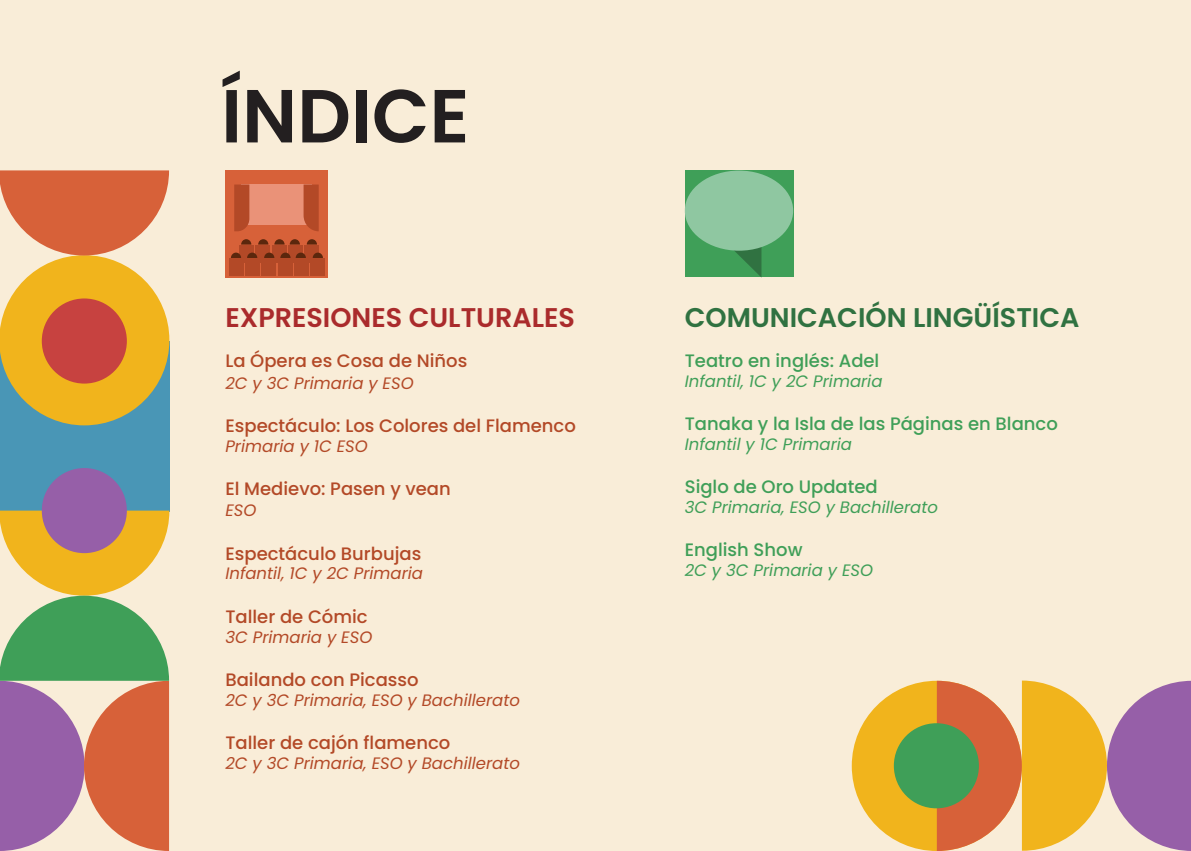
<style>
.page{position:relative;width:1191px;height:851px;background:#fff}
.page>*{position:absolute;margin:0;border:0;box-sizing:border-box;transform-origin:0 0}
.t1{font:600 75px "Poppins";color:#231f20}
.t2{font:600 27px "Poppins";color:#307241}
.t3{font:600 27px "Poppins";color:#aa2b2c}
.t4{font:500 18px "Poppins";color:#b34927}
.t5{font:500 18px "Poppins";color:#3f9f58}
.t6{font:italic 16.5px "Poppins";color:#b34927}
.t7{font:italic 16.5px "Poppins";color:#3f9f58}
</style>
<div class="page">
<div style="left:0;top:0;width:1191px;height:850px;background:#f9edd8"></div>
<div style="left:685px;top:170px;width:108px;height:107px;background:#3f9f58"></div>
<svg style="left:707px;top:243px;width:54px;height:34px"></svg>
<div style="left:685px;top:170px;width:108px;height:81px;background:#8fc7a1;border-radius:50%"></div>
<div style="left:225px;top:170px;width:102px;height:107px;background:#d76139"></div>
<div style="left:241px;top:184px;width:70px;height:41px;background:#ea9278"></div>
<svg style="left:234px;top:184px;width:15px;height:47px"></svg>
<svg style="left:303px;top:184px;width:16px;height:47px"></svg>
<div style="left:239px;top:244px;width:14px;height:18px;background:#b34927"></div>
<div style="left:255px;top:244px;width:15px;height:18px;background:#b34927"></div>
<div style="left:272px;top:244px;width:14px;height:18px;background:#b34927"></div>
<div style="left:288px;top:244px;width:15px;height:18px;background:#b34927"></div>
<div style="left:305px;top:244px;width:14px;height:18px;background:#b34927"></div>
<svg style="left:241px;top:239px;width:10px;height:5px"></svg>
<svg style="left:258px;top:239px;width:10px;height:5px"></svg>
<svg style="left:274px;top:239px;width:10px;height:5px"></svg>
<svg style="left:290px;top:239px;width:10px;height:5px"></svg>
<svg style="left:307px;top:239px;width:10px;height:5px"></svg>
<div style="left:245px;top:258px;width:14px;height:18px;background:#b34927"></div>
<div style="left:261px;top:258px;width:15px;height:18px;background:#b34927"></div>
<div style="left:278px;top:258px;width:14px;height:18px;background:#b34927"></div>
<div style="left:294px;top:258px;width:15px;height:18px;background:#b34927"></div>
<div style="left:310px;top:258px;width:15px;height:18px;background:#b34927"></div>
<svg style="left:247px;top:252px;width:10px;height:6px"></svg>
<svg style="left:264px;top:252px;width:10px;height:6px"></svg>
<svg style="left:280px;top:252px;width:10px;height:6px"></svg>
<svg style="left:296px;top:252px;width:10px;height:6px"></svg>
<svg style="left:313px;top:252px;width:10px;height:6px"></svg>
<div style="left:229px;top:258px;width:14px;height:18px;background:#b34927"></div>
<svg style="left:231px;top:252px;width:10px;height:6px"></svg>
<div style="left:0;top:341px;width:169px;height:170px;background:#4996b6"></div>
<div style="left:0;top:255px;width:169px;height:170px;background:#f1b41c;border-radius:50%"></div>
<svg style="left:0;top:510px;width:169px;height:340px"></svg>
<div style="left:42px;top:468px;width:85px;height:85px;background:#965fa8;border-radius:50%"></div>
<svg style="left:0;top:170px;width:169px;height:85px"></svg>
<div style="left:42px;top:298px;width:85px;height:85px;background:#c74240;border-radius:50%"></div>
<div style="left:851px;top:680px;width:171px;height:170px;background:#f1b41c;border-radius:50%"></div>
<svg style="left:936px;top:680px;width:255px;height:170px"></svg>
<div style="left:894px;top:723px;width:85px;height:85px;background:#3f9f58;border-radius:50%"></div>
<h1 class="t1" style="left:221px;top:81px;width:250px">ÍNDICE</h1>
<h2 class="t3" style="left:225px;top:305px;width:351px">EXPRESIONES CULTURALES</h2>
<h2 class="t2" style="left:685px;top:305px;width:396px">COMUNICACIÓN LINGÜÍSTICA</h2>
<p class="t4" style="left:225px;top:352px;width:243px">La Ópera es Cosa de Niños</p>
<p class="t6" style="left:225px;top:376px;width:190px">2C y 3C Primaria y ESO</p>
<p class="t4" style="left:225px;top:417px;width:352px">Espectáculo: Los Colores del Flamenco</p>
<p class="t6" style="left:225px;top:439px;width:144px">Primaria y 1C ESO</p>
<p class="t4" style="left:225px;top:480px;width:227px">El Medievo: Pasen y vean</p>
<p class="t6" style="left:225px;top:503px;width:33px">ESO</p>
<p class="t4" style="left:225px;top:545px;width:197px">Espectáculo Burbujas</p>
<p class="t6" style="left:225px;top:566px;width:199px">Infantil, 1C y 2C Primaria</p>
<p class="t4" style="left:225px;top:608px;width:144px">Taller de Cómic</p>
<p class="t6" style="left:225px;top:629px;width:148px">3C Primaria y ESO</p>
<p class="t4" style="left:225px;top:671px;width:195px">Bailando con Picasso</p>
<p class="t6" style="left:225px;top:692px;width:296px">2C y 3C Primaria, ESO y Bachillerato</p>
<p class="t4" style="left:225px;top:732px;width:226px">Taller de cajón flamenco</p>
<p class="t6" style="left:225px;top:755px;width:296px">2C y 3C Primaria, ESO y Bachillerato</p>
<p class="t5" style="left:685px;top:352px;width:196px">Teatro en inglés: Adel</p>
<p class="t7" style="left:685px;top:374px;width:199px">Infantil, 1C y 2C Primaria</p>
<p class="t5" style="left:685px;top:415px;width:374px">Tanaka y la Isla de las Páginas en Blanco</p>
<p class="t7" style="left:685px;top:437px;width:169px">Infantil y 1C Primaria</p>
<p class="t5" style="left:685px;top:478px;width:194px">Siglo de Oro Updated</p>
<p class="t7" style="left:685px;top:500px;width:255px">3C Primaria, ESO y Bachillerato</p>
<p class="t5" style="left:685px;top:541px;width:119px">English Show</p>
<p class="t7" style="left:685px;top:563px;width:190px">2C y 3C Primaria y ESO</p>
</div>
